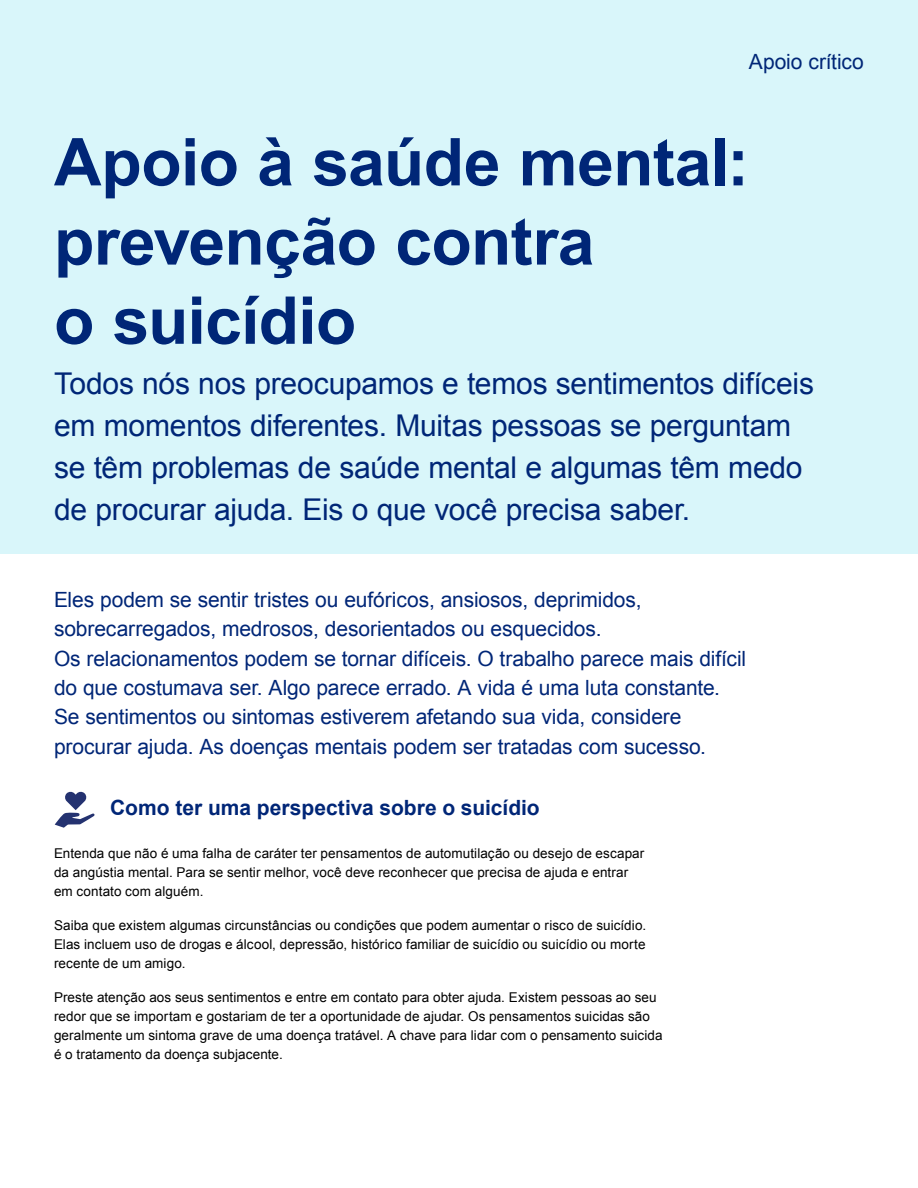
<style>
.page{position:relative;width:918px;height:1188px;background:#fff}
.page>*{position:absolute;margin:0;border:0;box-sizing:border-box;transform-origin:0 0}
.Headline{font:700 66px/79.2px "Arial";letter-spacing:-.01em;color:#002677}
.Intro{font:30px/42px "Arial";letter-spacing:-.01em;color:#002677}
.Intro-2{font:21px/29.4px "Arial";letter-spacing:-.005em;color:#002677}
.Subhead{font:700 21px "Arial";color:#002677}
.Product_label_-_Right_aligned{font:21px "Arial";color:#002677}
.Body{font:13.5px/18.9px "Arial";letter-spacing:.005em;color:#000}
</style>
<div class="page">
<div style="left:0;top:0;width:918px;height:554px;background:#d9f6fa"></div>
<svg style="left:55px;top:792px;width:39px;height:36px"></svg>
<p class="Product_label_-_Right_aligned" style="left:749px;top:48px;width:117px">Apoio crítico</p>
<p class="Headline" style="left:54px;top:125px;width:697px">Apoio à saúde mental:</p>
<p class="Headline" style="left:54px;top:204px;width:542px">prevenção contra o suicídio</p>
<p class="Intro" style="left:54px;top:363px;width:762px">Todos nós nos preocupamos e temos sentimentos difíceis em momentos diferentes. Muitas pessoas se perguntam se têm problemas de saúde mental e algumas têm medo de procurar ajuda. Eis o que você precisa saber.</p>
<p class="Intro-2" style="left:54px;top:585px;width:694px">Eles podem se sentir tristes ou eufóricos, ansiosos, deprimidos, sobrecarregados, medrosos, desorientados ou esquecidos.<br>Os relacionamentos podem se tornar difíceis. O trabalho parece mais difícil do que costumava ser. Algo parece errado. A vida é uma luta constante.<br>Se sentimentos ou sintomas estiverem afetando sua vida, considere procurar ajuda. As doenças mentais podem ser tratadas com sucesso.</p>
<p class="Subhead" style="left:110px;top:794px;width:431px">Como ter uma perspectiva sobre o suicídio</p>
<p class="Body" style="left:54px;top:844px;width:592px">Entenda que não é uma falha de caráter ter pensamentos de automutilação ou desejo de escapar da angústia mental. Para se sentir melhor, você deve reconhecer que precisa de ajuda e entrar em contato com alguém.</p>
<p class="Body" style="left:54px;top:916px;width:594px;text-align:justify">Saiba que existem algumas circunstâncias ou condições que podem aumentar o risco de suicídio.<br>Elas incluem uso de drogas e álcool, depressão, histórico familiar de suicídio ou suicídio ou morte recente de um amigo.</p>
<p class="Body" style="left:54px;top:988px;width:610px">Preste atenção aos seus sentimentos e entre em contato para obter ajuda. Existem pessoas ao seu redor que se importam e gostariam de ter a oportunidade de ajudar. Os pensamentos suicidas são geralmente um sintoma grave de uma doença tratável. A chave para lidar com o pensamento suicida é o tratamento da doença subjacente.</p>
</div>
